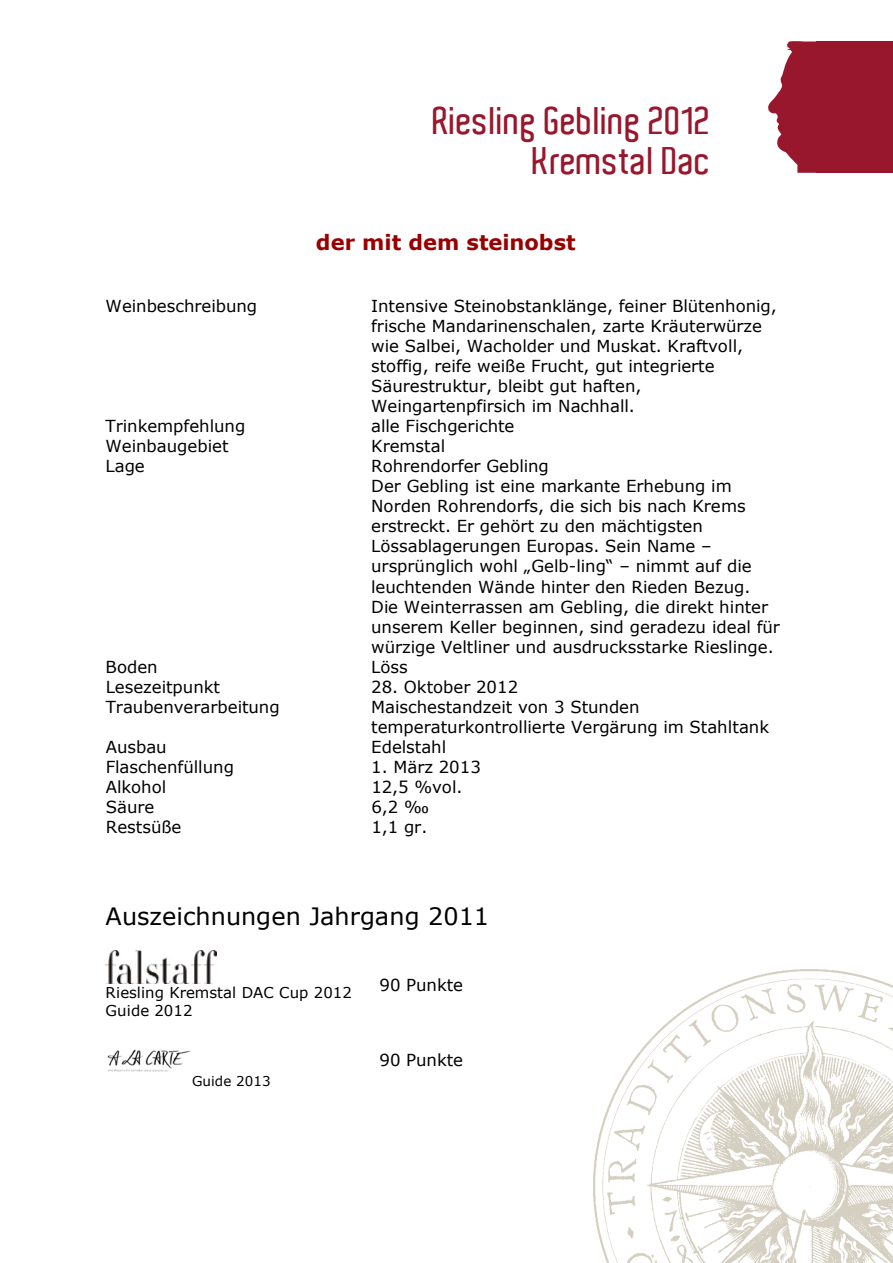
<style>
.page{position:relative;width:893px;height:1263px;background:#fff}
.page>*{position:absolute;margin:0;border:0;box-sizing:border-box;transform-origin:0 0}
.t1{font:600 37.5px/40.5px "Aldo";color:#99172d;text-align:right}
.t2{font:24px "Verdana";color:#000}
.t3{font:700 21px "Verdana";color:#900}
.t4{font:16.5px/20.1px "Verdana";letter-spacing:-.005em;color:#000}
.t5{font:15px/18.1px "Verdana";letter-spacing:.005em;color:#000}
.t6{font:13.5px "Verdana";letter-spacing:.005em;color:#000}
</style>
<div class="page">
<img style="left:593px;top:969px;width:300px;height:294px">
<svg style="left:768px;top:41px;width:58px;height:132px"></svg>
<div style="left:816px;top:42px;width:77px;height:131px;background:#99172d"></div>
<img style="left:106px;top:951px;width:110px;height:32px">
<img style="left:107px;top:1049px;width:84px;height:23px">
<h1 class="t1" style="left:433px;top:101px;width:280px">Riesling Gebling 2012<br>Kremstal Dac</h1>
<p class="t3" style="left:316px;top:229px;width:261px">der mit dem steinobst</p>
<p class="t4" style="left:106px;top:296px;width:153px">Weinbeschreibung</p>
<p class="t4" style="left:371px;top:296px;width:407px">Intensive Steinobstanklänge, feiner Blütenhonig, frische Mandarinenschalen, zarte Kräuterwürze wie Salbei, Wacholder und Muskat. Kraftvoll, stoffig, reife weiße Frucht, gut integrierte Säurestruktur, bleibt gut haften, Weingartenpfirsich im Nachhall.</p>
<p class="t4" style="left:106px;top:416px;width:141px">Trinkempfehlung</p>
<p class="t4" style="left:371px;top:416px;width:145px">alle Fischgerichte</p>
<p class="t4" style="left:106px;top:436px;width:125px">Weinbaugebiet</p>
<p class="t4" style="left:371px;top:436px;width:76px">Kremstal</p>
<p class="t4" style="left:106px;top:456px;width:41px">Lage</p>
<p class="t4" style="left:371px;top:456px;width:410px">Rohrendorfer Gebling<br>Der Gebling ist eine markante Erhebung im Norden Rohrendorfs, die sich bis nach Krems erstreckt. Er gehört zu den mächtigsten Lössablagerungen Europas. Sein Name – ursprünglich wohl „Gelb-ling“ – nimmt auf die leuchtenden Wände hinter den Rieden Bezug.<br>Die Weinterrassen am Gebling, die direkt hinter unserem Keller beginnen, sind geradezu ideal für würzige Veltliner und ausdrucksstarke Rieslinge.</p>
<p class="t4" style="left:106px;top:657px;width:54px">Boden</p>
<p class="t4" style="left:371px;top:657px;width:38px">Löss</p>
<p class="t4" style="left:106px;top:677px;width:116px">Lesezeitpunkt</p>
<p class="t4" style="left:371px;top:677px;width:148px">28. Oktober 2012</p>
<p class="t4" style="left:106px;top:697px;width:175px">Traubenverarbeitung</p>
<p class="t4" style="left:371px;top:697px;width:399px">Maischestandzeit von 3 Stunden temperaturkontrollierte Vergärung im Stahltank</p>
<p class="t4" style="left:106px;top:737px;width:63px">Ausbau</p>
<p class="t4" style="left:371px;top:737px;width:77px">Edelstahl</p>
<p class="t4" style="left:106px;top:757px;width:130px">Flaschenfüllung</p>
<p class="t4" style="left:371px;top:757px;width:111px">1. März 2013</p>
<p class="t4" style="left:106px;top:777px;width:62px">Alkohol</p>
<p class="t4" style="left:371px;top:777px;width:93px">12,5 %vol.</p>
<p class="t4" style="left:106px;top:797px;width:50px">Säure</p>
<p class="t4" style="left:371px;top:797px;width:59px">6,2 ‰</p>
<p class="t4" style="left:106px;top:817px;width:77px">Restsüße</p>
<p class="t4" style="left:371px;top:817px;width:58px">1,1 gr.</p>
<h2 class="t2" style="left:106px;top:901px;width:385px">Auszeichnungen Jahrgang 2011</h2>
<p class="t5" style="left:106px;top:984px;width:248px">Riesling Kremstal DAC Cup 2012<br>Guide 2012</p>
<p class="t6" style="left:192px;top:1073px;width:80px">Guide 2013</p>
<p class="t4" style="left:380px;top:975px;width:85px">90 Punkte</p>
<p class="t4" style="left:380px;top:1050px;width:85px">90 Punkte</p>
</div>
